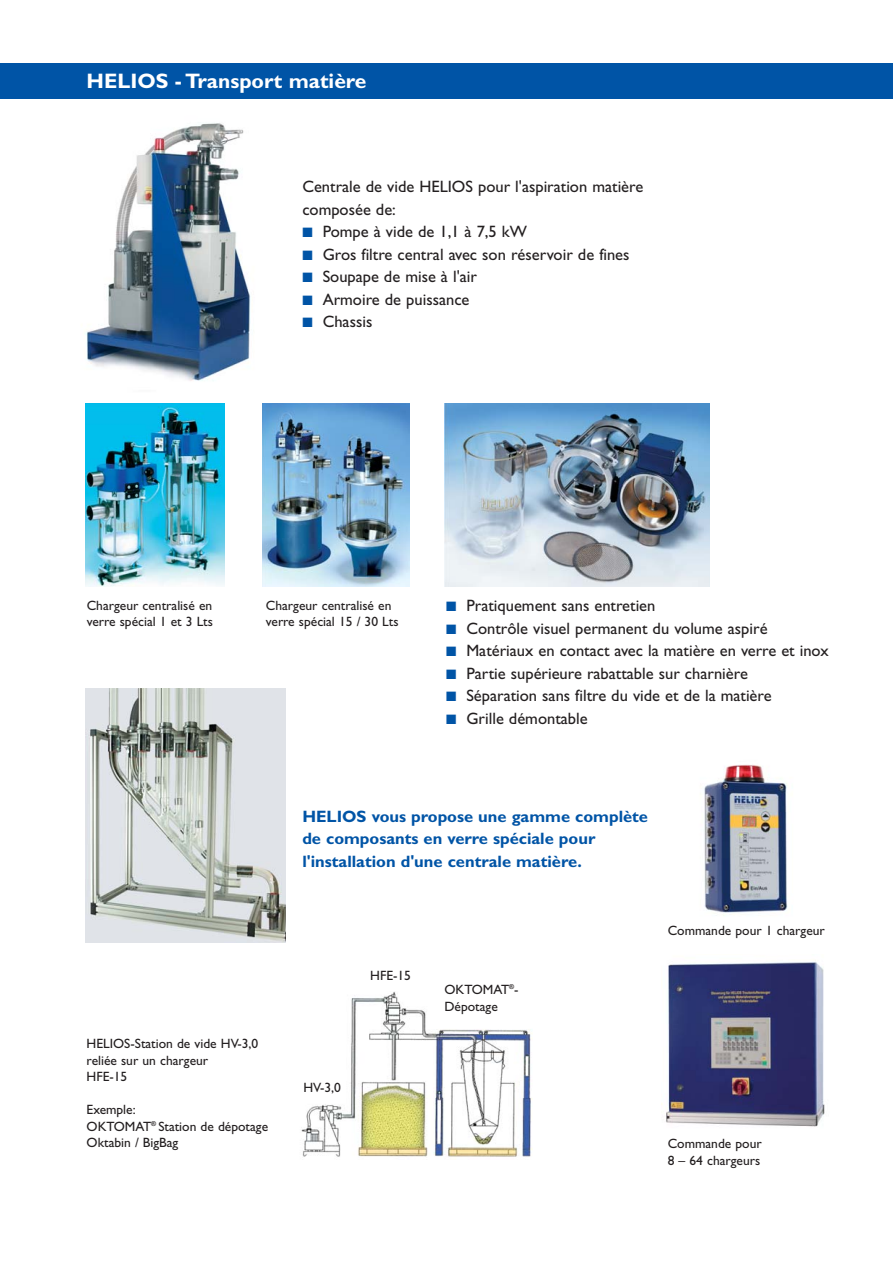
<style>
.page{position:relative;width:893px;height:1263px;background:#fff}
.page>*{position:absolute;margin:0;border:0;box-sizing:border-box;transform-origin:0 0}
.t1{font:700 21px "Gill Sans";color:#fff}
.t2{font:16.5px/22.5px "Gill Sans";color:#231f20}
.t3{font:700 16.5px/22.5px "Gill Sans";color:#0054a6}
.t4{font:13.5px/16.5px "Gill Sans";color:#231f20}
.s1{color:#0054a6}
</style>
<div class="page">
<div style="left:0;top:64px;width:892px;height:35px;background:#0054a6"></div>
<img style="left:85px;top:123px;width:216px;height:285px">
<img style="left:301px;top:992px;width:231px;height:165px">
<img style="left:85px;top:404px;width:139px;height:183px">
<img style="left:262px;top:404px;width:148px;height:183px">
<img style="left:445px;top:404px;width:264px;height:183px">
<img style="left:661px;top:960px;width:164px;height:167px">
<img style="left:85px;top:689px;width:201px;height:253px">
<img style="left:704px;top:764px;width:84px;height:152px">
<p class="t1" style="left:87px;top:73px;width:281px">HELIOS - Transport matière</p>
<p class="t2" style="left:302px;top:177px;width:342px">Centrale de vide HELIOS pour l'aspiration matière composée de:</p>
<p class="t2" style="left:302px;top:222px;width:226px"><span class="s1">■</span> Pompe à vide de 1,1 à 7,5 kW</p>
<p class="t2" style="left:302px;top:245px;width:329px"><span class="s1">■</span> Gros filtre central avec son réservoir de fines</p>
<p class="t2" style="left:302px;top:267px;width:176px"><span class="s1">■</span> Soupape de mise à l'air</p>
<p class="t2" style="left:302px;top:290px;width:169px"><span class="s1">■</span> Armoire de puissance</p>
<p class="t2" style="left:302px;top:312px;width:71px"><span class="s1">■</span> Chassis</p>
<p class="t4" style="left:87px;top:599px;width:128px">Chargeur centralisé en verre spécial 1 et 3 Lts</p>
<p class="t4" style="left:266px;top:599px;width:134px">Chargeur centralisé en verre spécial 15 / 30 Lts</p>
<p class="t2" style="left:446px;top:596px;width:211px"><span class="s1">■</span> Pratiquement sans entretien</p>
<p class="t2" style="left:446px;top:619px;width:323px"><span class="s1">■</span> Contrôle visuel permanent du volume aspiré</p>
<p class="t2" style="left:446px;top:641px;width:384px"><span class="s1">■</span> Matériaux en contact avec la matière en verre et inox</p>
<p class="t2" style="left:446px;top:664px;width:303px"><span class="s1">■</span> Partie supérieure rabattable sur charnière</p>
<p class="t2" style="left:446px;top:686px;width:327px"><span class="s1">■</span> Séparation sans filtre du vide et de la matière</p>
<p class="t2" style="left:446px;top:709px;width:143px"><span class="s1">■</span> Grille démontable</p>
<p class="t4" style="left:87px;top:1037px;width:173px">HELIOS-Station de vide HV-3,0 reliée sur un chargeur<br>HFE-15</p>
<p class="t4" style="left:87px;top:1103px;width:183px">Exemple:<br>OKTOMAT<sup>®</sup> Station de dépotage<br>Oktabin / BigBag</p>
<p class="t3" style="left:302px;top:807px;width:347px">HELIOS vous propose une gamme complète de composants en verre spéciale pour l'installation d'une centrale matière.</p>
<p class="t4" style="left:370px;top:969px;width:42px">HFE-15</p>
<p class="t4" style="left:444px;top:983px;width:76px">OKTOMAT<sup>®</sup>-<br>Dépotage</p>
<p class="t4" style="left:667px;top:923px;width:159px">Commande pour 1 chargeur</p>
<p class="t4" style="left:303px;top:1081px;width:39px">HV-3,0</p>
<p class="t4" style="left:667px;top:1137px;width:96px">Commande pour<br>8 – 64 chargeurs</p>
</div>
